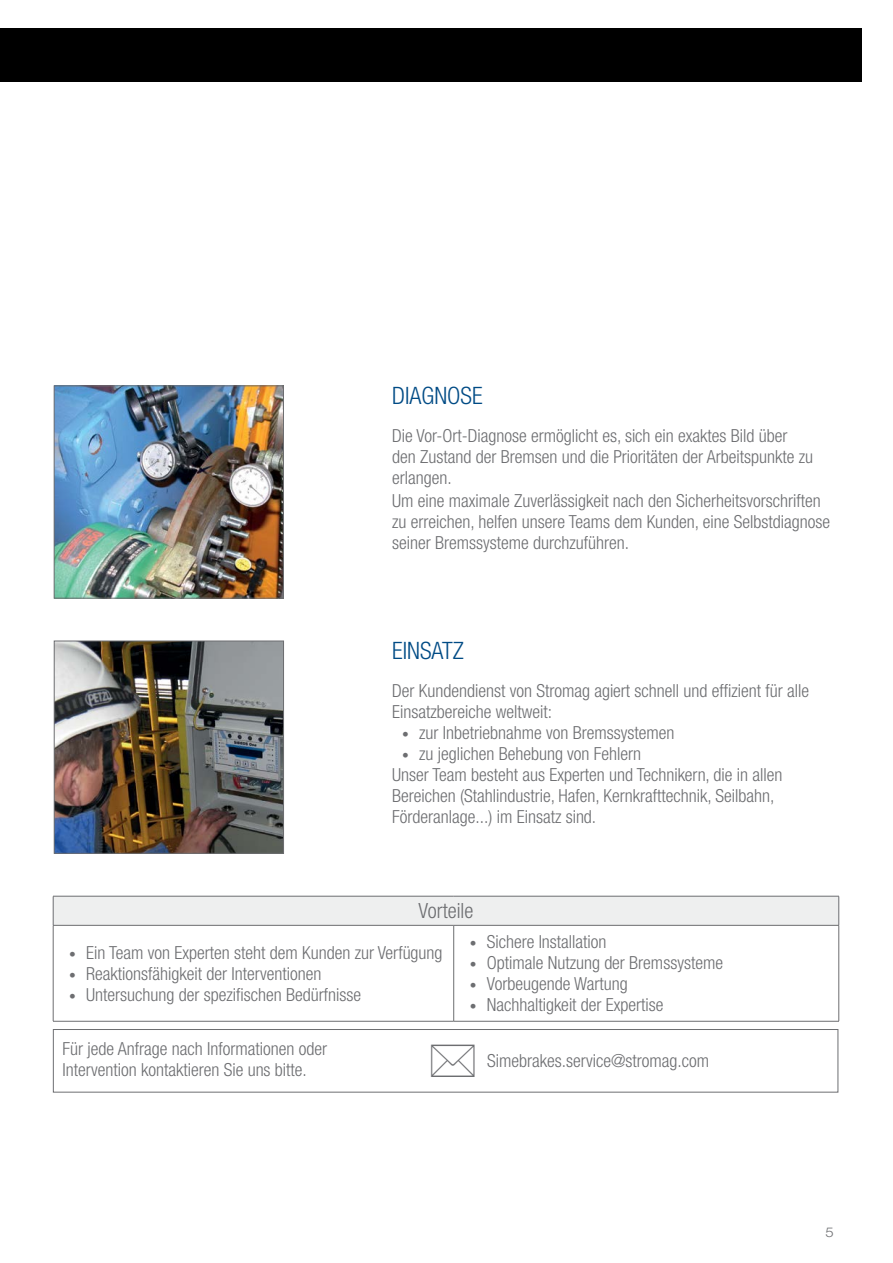
<style>
.page{position:relative;width:893px;height:1263px;background:#fff}
.page>*{position:absolute;margin:0;border:0;box-sizing:border-box;transform-origin:0 0}
.t1{font:300 condensed 24px "Helvetica Neue LT Std";color:#004b85}
.t2{font:300 condensed 21px "Helvetica Neue LT Std";color:#6d6e71}
.t3{font:300 condensed 18px/21px "Helvetica Neue LT Std";color:#6d6e71}
.t4{font:300 13.5px "Helvetica Neue LT Std";color:#6d6e71;scale:1.1 1}
.s1{font-size:13.5px}
</style>
<div class="page">
<div style="left:0;top:28px;width:862px;height:54px;background:#000"></div>
<img style="left:56px;top:643px;width:226px;height:208px">
<div style="left:54px;top:641px;width:230px;height:212px;border:1px solid #6d6e71"></div>
<img style="left:56px;top:388px;width:226px;height:208px">
<div style="left:54px;top:386px;width:230px;height:212px;border:1px solid #6d6e71"></div>
<div style="left:53px;top:896px;width:786px;height:29px;background:#eeefef"></div>
<hr style="left:53px;top:896px;width:401px;height:1px;background:#6d6e71">
<svg style="left:53px;top:896px;width:1px;height:29px"></svg>
<hr style="left:454px;top:896px;width:385px;height:1px;background:#6d6e71">
<svg style="left:838px;top:896px;width:1px;height:29px"></svg>
<hr style="left:53px;top:925px;width:401px;height:1px;background:#6d6e71">
<hr style="left:53px;top:925px;width:1px;height:96px;background:#6d6e71">
<hr style="left:454px;top:925px;width:385px;height:1px;background:#6d6e71">
<hr style="left:453px;top:925px;width:1px;height:96px;background:#6d6e71">
<hr style="left:838px;top:925px;width:1px;height:96px;background:#6d6e71">
<hr style="left:53px;top:1021px;width:401px;height:1px;background:#6d6e71">
<hr style="left:454px;top:1021px;width:385px;height:1px;background:#6d6e71">
<div style="left:53px;top:1029px;width:785px;height:63px;background:#fff;border:1px solid #6d6e71"></div>
<p class="t1" style="left:392px;top:382px;width:92px">DIAGNOSE</p>
<p class="t3" style="left:392px;top:425px;width:423px">Die Vor-Ort-Diagnose ermöglicht es, sich ein exaktes Bild über den Zustand der Bremsen und die Prioritäten der Arbeitspunkte zu erlangen.</p>
<p class="t3" style="left:392px;top:490px;width:439px">Um eine maximale Zuverlässigkeit nach den Sicherheitsvorschriften zu erreichen, helfen unsere Teams dem Kunden, eine Selbstdiagnose seiner Bremssysteme durchzuführen.</p>
<p class="t1" style="left:392px;top:637px;width:73px">EINSATZ</p>
<p class="t3" style="left:392px;top:680px;width:418px">Der Kundendienst von Stromag agiert schnell und effizient für alle<br>Einsatzbereiche weltweit:</p>
<p class="t3" style="left:402px;top:722px;width:274px"><span class="s1">•</span> zur Inbetriebnahme von Bremssystemen</p>
<p class="t3" style="left:402px;top:743px;width:241px"><span class="s1">•</span> zu jeglichen Behebung von Fehlern</p>
<p class="t3" style="left:392px;top:764px;width:392px">Unser Team besteht aus Experten und Technikern, die in allen<br>Bereichen (Stahlindustrie, Hafen, Kernkrafttechnik, Seilbahn,<br>Förderanlage...) im Einsatz sind.</p>
<p class="t2" style="left:419px;top:899px;width:56px">Vorteile</p>
<p class="t3" style="left:69px;top:942px;width:375px"><span class="s1">•</span> Ein Team von Experten steht dem Kunden zur Verfügung</p>
<p class="t3" style="left:69px;top:963px;width:254px"><span class="s1">•</span> Reaktionsfähigkeit der Interventionen</p>
<p class="t3" style="left:69px;top:984px;width:293px"><span class="s1">•</span> Untersuchung der spezifischen Bedürfnisse</p>
<p class="t3" style="left:470px;top:931px;width:138px"><span class="s1">•</span> Sichere Installation</p>
<p class="t3" style="left:470px;top:952px;width:255px"><span class="s1">•</span> Optimale Nutzung der Bremssysteme</p>
<p class="t3" style="left:470px;top:973px;width:159px"><span class="s1">•</span> Vorbeugende Wartung</p>
<p class="t3" style="left:470px;top:994px;width:195px"><span class="s1">•</span> Nachhaltigkeit der Expertise</p>
<p class="t3" style="left:63px;top:1038px;width:266px">Für jede Anfrage nach Informationen oder<br>Intervention kontaktieren Sie uns bitte.</p>
<p class="t3" style="left:487px;top:1050px;width:223px">Simebrakes.service@stromag.com</p>
<p class="t4" style="left:826px;top:1224px;width:9px">5</p>
</div>
